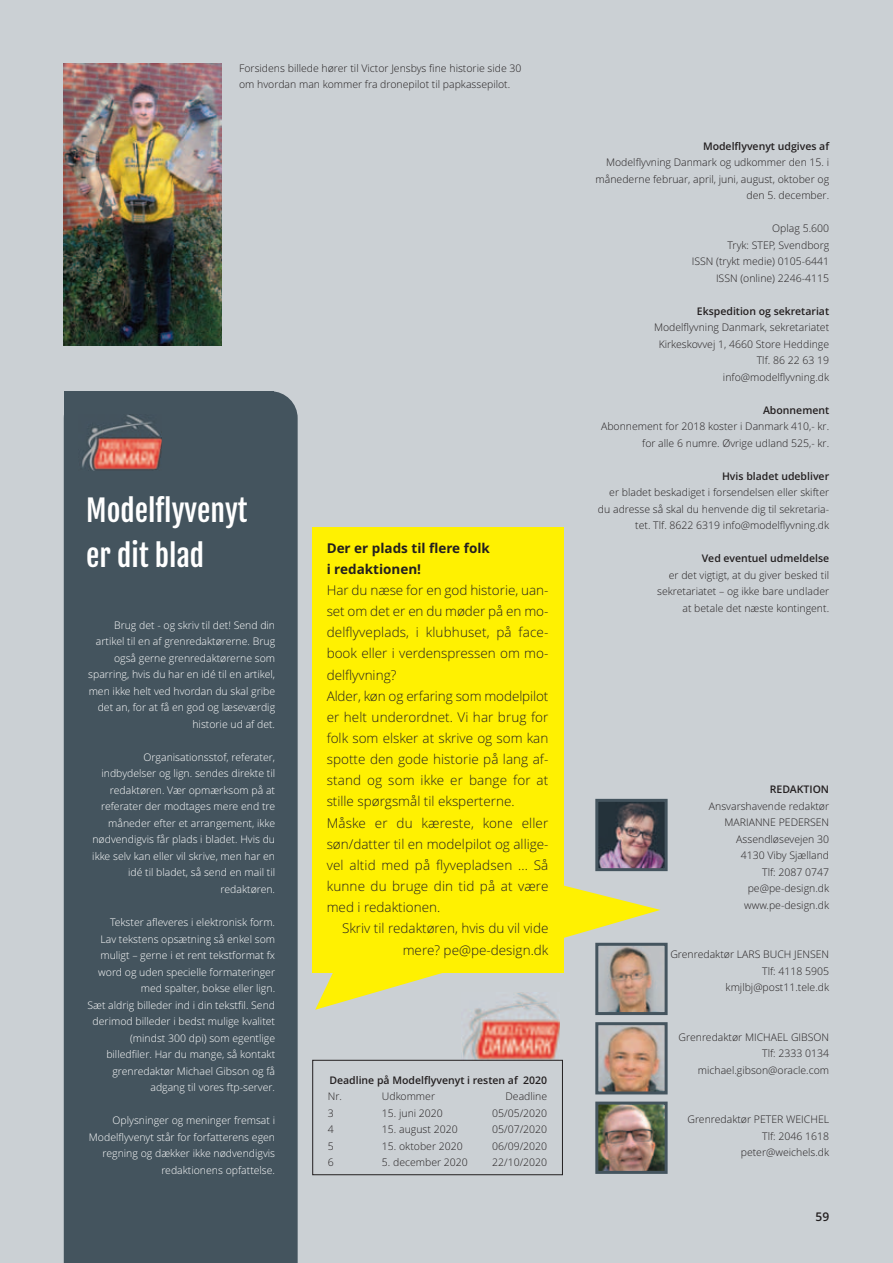
<style>
.page{position:relative;width:893px;height:1263px;background:#cbd0d4}
.page>*{position:absolute;margin:0;border:0;box-sizing:border-box;transform-origin:0 0}
.t1{font:30px/45px "Fjalla One";color:#fff}
.t2{font:300 13.5px/21.1px "Open Sans";color:#231f20}
.t3{font:700 13.5px/21.1px "Open Sans";color:#231f20}
.t4{font:600 12px "Open Sans";color:#231f20}
.t5{font:300 10.5px/16.5px "Open Sans";color:#231f20;text-align:right}
.t6{font:300 10.5px/16.5px "Open Sans";color:#fff;text-align:right}
.t7{font:600 10.5px "Open Sans";color:#231f20}
</style>
<div class="page">
<svg style="left:315px;top:822px;width:345px;height:188px"></svg>
<div style="left:64px;top:391px;width:234px;height:872px;background:#44545e"></div>
<div style="left:64px;top:391px;width:210px;height:800px;background:#44545e"></div>
<img style="left:82px;top:414px;width:79px;height:56px">
<img style="left:599px;top:803px;width:65px;height:64px">
<div style="left:595px;top:799px;width:73px;height:72px;border:3px solid #44545e"></div>
<img style="left:599px;top:1105px;width:65px;height:65px">
<div style="left:595px;top:1101px;width:73px;height:73px;border:3px solid #44545e"></div>
<img style="left:599px;top:1026px;width:65px;height:64px">
<div style="left:595px;top:1022px;width:73px;height:72px;border:3px solid #44545e"></div>
<img style="left:599px;top:947px;width:65px;height:64px">
<div style="left:595px;top:943px;width:73px;height:72px;border:3px solid #44545e"></div>
<img style="left:461px;top:992px;width:98px;height:68px">
<div style="left:312px;top:1060px;width:251px;height:115px;border:1px solid #231f20"></div>
<img style="left:64px;top:64px;width:158px;height:281px">
<div style="left:312px;top:527px;width:251px;height:446px;background:#fff101"></div>
<p class="t5" style="left:239px;top:61px;width:284px;text-align:left">Forsidens billede hører til Victor Jensbys fine historie side 30 om hvordan man kommer fra dronepilot til papkassepilot.</p>
<h1 class="t1" style="left:86px;top:490px;width:163px">Modelflyvenyt er dit blad</h1>
<p class="t6" style="left:88px;top:618px;width:188px">Brug det - og skriv til det! Send din artikel til en af gren redak tørerne. Brug også gerne grenredaktørerne som sparring, hvis du har en idé til en artikel, men ikke helt ved hvordan du skal gribe det an, for at få en god og læseværdig historie ud af det.</p>
<p class="t6" style="left:92px;top:750px;width:184px">Organisationsstof, referater, indbydelser og lign. sendes direkte til redaktøren. Vær opmærksom på at referater der modtages mere end tre måneder efter et arrangement, ikke nødvendigvis får plads i bladet. Hvis du ikke selv kan eller vil skrive, men har en idé til bladet, så send en mail til redaktøren.</p>
<p class="t6" style="left:87px;top:915px;width:189px">Tekster afleveres i elektronisk form.<br>Lav tekstens opsætning så enkel som muligt – gerne i et rent tekstformat fx word og uden specielle formateringer med spalter, bokse eller lign.<br>Sæt aldrig billeder ind i din tekstfil. Send derimod billeder i bedst mulige kvalitet (mindst 300 dpi) som egentlige billedfiler. Har du mange, så kontakt grenredaktør Michael Gibson og få adgang til vores ftp-server.</p>
<p class="t6" style="left:89px;top:1113px;width:188px">Oplysninger og meninger fremsat i Modelflyvenyt står for forfatterens egen regning og dækker ikke nødvendigvis redaktionens opfattelse.</p>
<p class="t3" style="left:327px;top:538px;width:165px">Der er plads til flere folk i redaktionen!</p>
<p class="t2" style="left:327px;top:581px;width:223px">Har du næse for en god historie, uan&shy;set om det er en du møder på en mo&shy;delflyveplads, i klubhuset, på face - book eller i verdenspressen om mo&shy;delflyvning?<br>Alder, køn og erfaring som modelpilot er helt underordnet. Vi har brug for folk som elsker at skrive og som kan spotte den gode historie på lang af&shy;stand og som ikke er bange for at stille spørgsmål til eksperterne.<br>Måske er du kæreste, kone eller søn/datter til en modelpilot og allige&shy;vel altid med på flyvepladsen ... Så kunne du bruge din tid på at være med i redaktionen.</p>
<p class="t2" style="left:342px;top:919px;width:208px;text-align:right">Skriv til redaktøren, hvis du vil vide mere? pe@pe-design.dk</p>
<p class="t7" style="left:329px;top:1075px;width:219px">Deadline på Modelflyvenyt i resten af 2020</p>
<p class="t5" style="left:328px;top:1089px;width:16px">Nr.</p>
<p class="t5" style="left:382px;top:1089px;width:55px">Udkommer</p>
<p class="t5" style="left:506px;top:1089px;width:43px">Deadline</p>
<p class="t5" style="left:328px;top:1105px;width:7px">3</p>
<p class="t5" style="left:382px;top:1105px;width:63px">15. juni 2020</p>
<p class="t5" style="left:492px;top:1105px;width:57px">05/05/2020</p>
<p class="t5" style="left:328px;top:1122px;width:7px">4</p>
<p class="t5" style="left:382px;top:1122px;width:77px">15. august 2020</p>
<p class="t5" style="left:492px;top:1122px;width:57px">05/07/2020</p>
<p class="t5" style="left:328px;top:1138px;width:7px">5</p>
<p class="t5" style="left:382px;top:1138px;width:82px">15. oktober 2020</p>
<p class="t5" style="left:492px;top:1138px;width:57px">06/09/2020</p>
<p class="t5" style="left:328px;top:1155px;width:7px">6</p>
<p class="t5" style="left:382px;top:1155px;width:88px">5. december 2020</p>
<p class="t5" style="left:492px;top:1155px;width:57px">22/10/2020</p>
<p class="t7" style="left:703px;top:142px;width:128px">Modelflyvenyt udgives af</p>
<p class="t5" style="left:596px;top:155px;width:235px">Modelflyvning Danmark og udkommer den 15. i månederne februar, april, juni, august, oktober og den 5. december.</p>
<p class="t5" style="left:692px;top:221px;width:139px">Oplag 5.600<br>Tryk: STEP, Svendborg<br>ISSN (trykt medie) 0105-6441<br>ISSN (online) 2246-4115</p>
<p class="t7" style="left:697px;top:307px;width:134px">Ekspedition og sekretariat</p>
<p class="t5" style="left:654px;top:320px;width:177px">Modelflyvning Danmark, sekretariatet<br>Kirkeskovvej 1, 4660 Store Heddinge<br>Tlf. 86 22 63 19 info@modelflyvning.dk</p>
<p class="t7" style="left:763px;top:406px;width:68px">Abonnement</p>
<p class="t5" style="left:601px;top:419px;width:230px">Abonnement for 2018 koster i Danmark 410,- kr. for alle 6 numre. Øvrige udland 525,- kr.</p>
<p class="t7" style="left:722px;top:472px;width:109px">Hvis bladet udebliver</p>
<p class="t5" style="left:598px;top:485px;width:233px">er bladet beskadiget i forsendelsen eller skifter du adresse så skal du hen vende dig til sekretaria&shy;tet. Tlf. 8622 6319 info@modelflyvning.dk</p>
<p class="t7" style="left:702px;top:554px;width:129px">Ved eventuel udmeldelse</p>
<p class="t5" style="left:657px;top:568px;width:174px">er det vigtigt, at du giver besked til sekretariatet – og ikke bare undlader at betale det næste kontingent.</p>
<p class="t7" style="left:770px;top:785px;width:61px">REDAKTION</p>
<p class="t5" style="left:709px;top:799px;width:122px">Ansvarshavende redaktør<br>MARIANNE PEDERSEN<br>Assendløsevejen 30<br>4130 Viby Sjælland<br>Tlf: 2087 0747 pe@pe-design.dk www.pe-design.dk</p>
<p class="t5" style="left:670px;top:947px;width:160px">Grenredaktør LARS BUCH JENSEN<br>Tlf: 4118 5905 kmjlbj@post11.tele.dk</p>
<p class="t5" style="left:679px;top:1030px;width:152px">Grenredaktør MICHAEL GIBSON<br>Tlf: 2333 0134 michael.gibson@oracle.com</p>
<p class="t5" style="left:687px;top:1112px;width:143px">Grenredaktør PETER WEICHEL<br>Tlf: 2046 1618 peter@weichels.dk</p>
<p class="t4" style="left:815px;top:1212px;width:15px">59</p>
</div>
